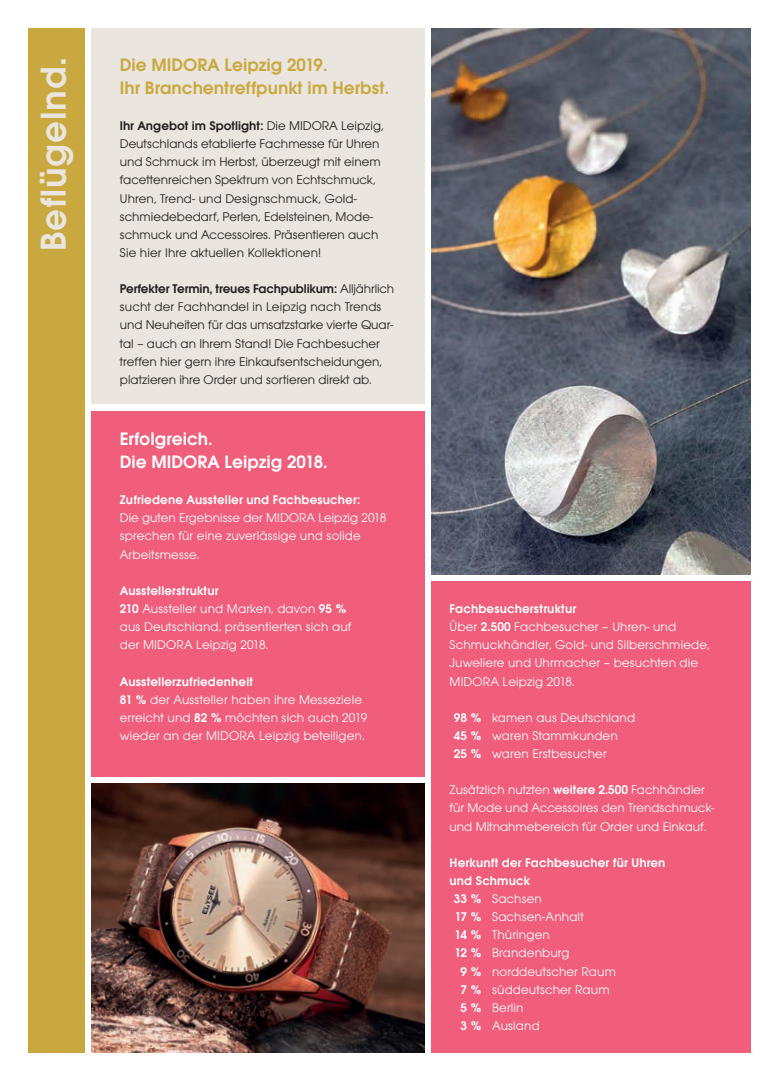
<style>
.page{position:relative;width:780px;height:1081px;background:#fff}
.page>*{position:absolute;margin:0;border:0;box-sizing:border-box;transform-origin:0 0}
.t1{font:600 37.5px "Avant Garde Gothic Itc T";letter-spacing:.02em;color:#eae5de}
.t2{font:600 18.75px/22.5px "Avant Garde Gothic Itc T";color:#c9a93f}
.t3{font:600 18.75px/22.5px "Avant Garde Gothic Itc T";color:#fff}
.t4{font:13.12px/18.1px "Avant Garde Gothic Itc T";letter-spacing:.01em;color:#fff}
.t5{font:13.12px/18.1px "Avant Garde Gothic Itc T";color:#231f20}
.t6{font:600 13.12px "Avant Garde Gothic Itc T";letter-spacing:.01em;color:#fff}
.s1{font-weight:600}
</style>
<div class="page">
<div style="left:432px;top:581px;width:318px;height:472px;background:#f05e7b"></div>
<div style="left:91px;top:411px;width:334px;height:365px;background:#f05e7b"></div>
<div style="left:91px;top:29px;width:334px;height:375px;background:#eae5de"></div>
<div style="left:28px;top:29px;width:56px;height:1024px;background:#c9a93f"></div>
<img style="left:432px;top:29px;width:318px;height:545px">
<img style="left:91px;top:783px;width:334px;height:270px">
<h1 class="t1" style="left:31px;top:251px;width:196px;rotate:-90deg">Beflügelnd.</h1>
<h2 class="t2" style="left:120px;top:54px;width:271px">Die MIDORA Leipzig 2019.<br>Ihr Branchentreffpunkt im Herbst.</h2>
<p class="t5" style="left:120px;top:116px;width:265px"><span class="s1">Ihr Angebot im Spotlight:</span> Die MIDORA Leipzig, Deutschlands etablierte Fachmesse für Uhren und Schmuck im Herbst, überzeugt mit einem facettenreichen Spektrum von Echtschmuck, Uhren, Trend- und Designschmuck, Gold&shy;schmiedebedarf, Perlen, Edelsteinen, Mode&shy;schmuck und Accessoires. Präsentieren auch Sie hier Ihre aktuellen Kollektionen!</p>
<p class="t5" style="left:120px;top:279px;width:276px"><span class="s1">Perfekter Termin, treues Fachpublikum:</span> Alljährlich sucht der Fachhandel in Leipzig nach Trends und Neuheiten für das umsatzstarke vierte Quar&shy;tal – auch an Ihrem Stand! Die Fachbesucher treffen hier gern ihre Einkaufsentscheidungen, platzieren ihre Order und sortieren direkt ab.</p>
<h2 class="t3" style="left:120px;top:428px;width:209px">Erfolgreich.<br>Die MIDORA Leipzig 2018.</h2>
<p class="t6" style="left:120px;top:492px;width:242px">Zufriedene Aussteller und Fachbesucher:</p>
<p class="t4" style="left:120px;top:509px;width:268px">Die guten Ergebnisse der MIDORA Leipzig 2018 sprechen für eine zuverlässige und solide<br>Arbeitsmesse.</p>
<p class="t4" style="left:120px;top:581px;width:233px"><span class="s1">Ausstellerstruktur<br>210</span> Aussteller und Marken, davon <span class="s1">95 % </span>aus Deutschland, präsentierten sich auf der MIDORA Leipzig 2018.</p>
<p class="t4" style="left:120px;top:672px;width:249px"><span class="s1">Ausstellerzufriedenheit<br>81 %</span> der Aussteller haben ihre Messeziele erreicht und <span class="s1">82 %</span> möchten sich auch 2019 wieder an der MIDORA Leipzig beteiligen.</p>
<p class="t4" style="left:449px;top:599px;width:262px"><span class="s1">Fachbesucherstruktur<br></span>Über <span class="s1">2.500</span> Fachbesucher – Uhren- und Schmuckhändler, Gold- und Silberschmiede, Juweliere und Uhrmacher – besuchten die MIDORA Leipzig 2018.</p>
<p class="t4" style="left:454px;top:708px;width:183px"><span class="s1">98 %</span> kamen aus Deutschland<br><span class="s1">45 %</span> waren Stammkunden<br><span class="s1">25 %</span> waren Erstbesucher</p>
<p class="t4" style="left:449px;top:780px;width:266px">Zusätzlich nutzten <span class="s1">weitere 2.500</span> Fachhändler für Mode und Accessoires den Trendschmuck&shy;und Mitnahmebereich für Order und Einkauf.</p>
<p class="t6" style="left:449px;top:855px;width:217px">Herkunft der Fachbesucher für Uhren</p>
<p class="t6" style="left:449px;top:873px;width:82px">und Schmuck</p>
<p class="t4" style="left:454px;top:889px;width:89px"><span class="s1">33 %</span> Sachsen</p>
<p class="t4" style="left:454px;top:907px;width:130px"><span class="s1">17 %</span> Sachsen-Anhalt</p>
<p class="t4" style="left:454px;top:925px;width:97px"><span class="s1">14 %</span> Thüringen</p>
<p class="t4" style="left:454px;top:944px;width:117px"><span class="s1">12 %</span> Brandenburg</p>
<p class="t4" style="left:460px;top:962px;width:157px"><span class="s1">9 %</span> norddeutscher Raum</p>
<p class="t4" style="left:460px;top:980px;width:150px"><span class="s1">7 %</span> süddeutscher Raum</p>
<p class="t4" style="left:460px;top:998px;width:64px"><span class="s1">5 %</span> Berlin</p>
<p class="t4" style="left:460px;top:1016px;width:81px"><span class="s1">3 %</span> Ausland</p>
</div>
